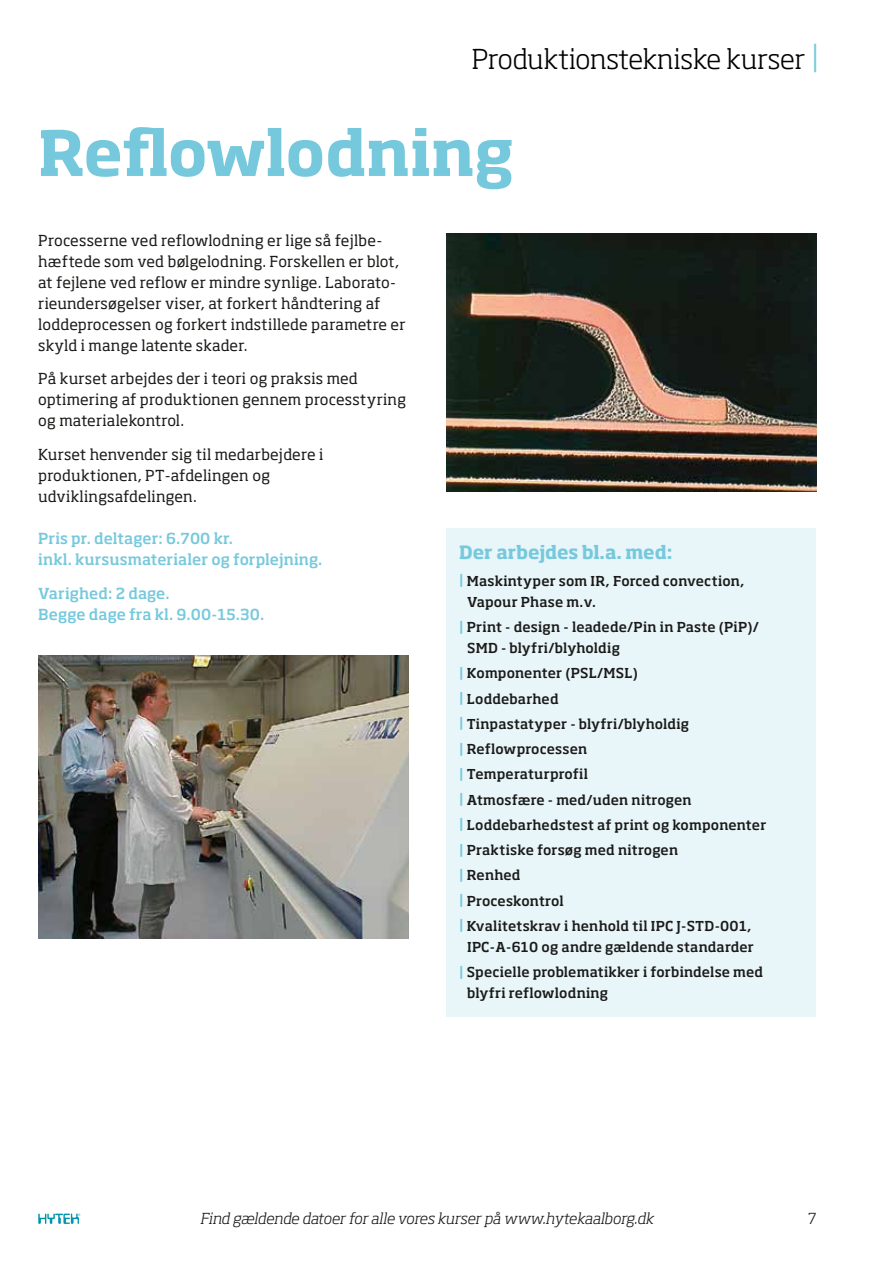
<style>
.page{position:relative;width:893px;height:1263px;background:#fff}
.page>*{position:absolute;margin:0;border:0;box-sizing:border-box;transform-origin:0 0}
.t1{font:700 61.5px "Soho Pro";letter-spacing:-.01em;color:#76c9dc}
.t2{font:300 27px "Soho Pro";letter-spacing:-.005em;color:#000}
.t3{font:700 18px "Soho Pro";color:#76c9dc}
.t4{font:15px/21px "Soho Pro";letter-spacing:.015em;color:#1a1a18}
.t5{font:500 15px/21px "Soho Pro";letter-spacing:.005em;color:#76c9dc}
.t6{font:italic 300 15px "Soho Pro";letter-spacing:-.005em;color:#1a1a18}
.t7{font:300 15px "Soho Pro";color:#1a1a18}
.t8{font:500 13.5px/25.2px "Soho Pro";letter-spacing:.01em;color:#1a1a18}
.s1{font-size:30px;color:#76c9dc}
.s2{color:#76c9dc}
</style>
<div class="page">
<svg style="left:38px;top:1213px;width:42px;height:11px"></svg>
<div style="left:446px;top:528px;width:370px;height:489px;background:#e8f5f9"></div>
<img style="left:38px;top:655px;width:370px;height:284px">
<img style="left:446px;top:234px;width:370px;height:258px">
<h2 class="t2" style="left:472px;top:38px;width:349px">Produktionstekniske kurser <span class="s1">|</span></h2>
<h1 class="t1" style="left:38px;top:109px;width:478px">Reflowlodning</h1>
<p class="t4" style="left:38px;top:229px;width:369px">Processerne ved reflowlodning er lige så fejlbe&shy;hæftede som ved bølgelodning. Forskellen er blot, at fejlene ved reflow er mindre synlige. Laborato&shy;rieundersøgelser viser, at forkert håndtering af loddeprocessen og forkert indstillede parametre er skyld i mange latente skader.</p>
<p class="t4" style="left:38px;top:368px;width:369px">På kurset arbejdes der i teori og praksis med optimering af produktionen gennem processtyring og materialekontrol.</p>
<p class="t4" style="left:38px;top:443px;width:286px">Kurset henvender sig til medarbejdere i produktionen, PT-afdelingen og udviklingsafdelingen.</p>
<p class="t5" style="left:38px;top:527px;width:286px">Pris pr. deltager: 6.700 kr.<br>inkl. kursusmaterialer og forplejning.</p>
<p class="t5" style="left:38px;top:582px;width:228px">Varighed: 2 dage.<br>Begge dage fra kl. 9.00-15.30.</p>
<h3 class="t3" style="left:459px;top:539px;width:215px">Der arbejdes bl.a. med:</h3>
<p class="t8" style="left:467px;top:570px;width:279px;line-height:21px;text-indent:-8px"><span class="s2">|</span> Maskintyper som IR, Forced convection,<br>Vapour Phase m.v.</p>
<p class="t8" style="left:467px;top:616px;width:293px;line-height:21px;text-indent:-8px"><span class="s2">|</span> Print - design - leadede/Pin in Paste (PiP)/<br>SMD - blyfri/blyholdig</p>
<p class="t8" style="left:459px;top:660px;width:309px"><span class="s2">|</span> Komponenter (PSL/MSL)<br><span class="s2">|</span> Loddebarhed<br><span class="s2">|</span> Tinpastatyper - blyfri/blyholdig<br><span class="s2">|</span> Reflowprocessen<br><span class="s2">|</span> Temperaturprofil<br><span class="s2">|</span> Atmosfære - med/uden nitrogen<br><span class="s2">|</span> Loddebarhedstest af print og komponenter <span class="s2">|</span> Praktiske forsøg med nitrogen<br><span class="s2">|</span> Renhed<br><span class="s2">|</span> Proceskontrol<br><span class="s2">|</span> Kvalitetskrav i henhold til IPC J-STD-001,</p>
<p class="t8" style="left:459px;top:933px;width:305px;text-align:center">IPC-A-610 og andre gældende standarder<br><span class="s2">|</span> Specielle problematikker i forbindelse med</p>
<p class="t8" style="left:467px;top:980px;width:143px">blyfri reflowlodning</p>
<p class="t6" style="left:200px;top:1207px;width:455px">Find gældende datoer for alle vores kurser på www.hytekaalborg.dk</p>
<p class="t7" style="left:808px;top:1207px;width:10px">7</p>
</div>
